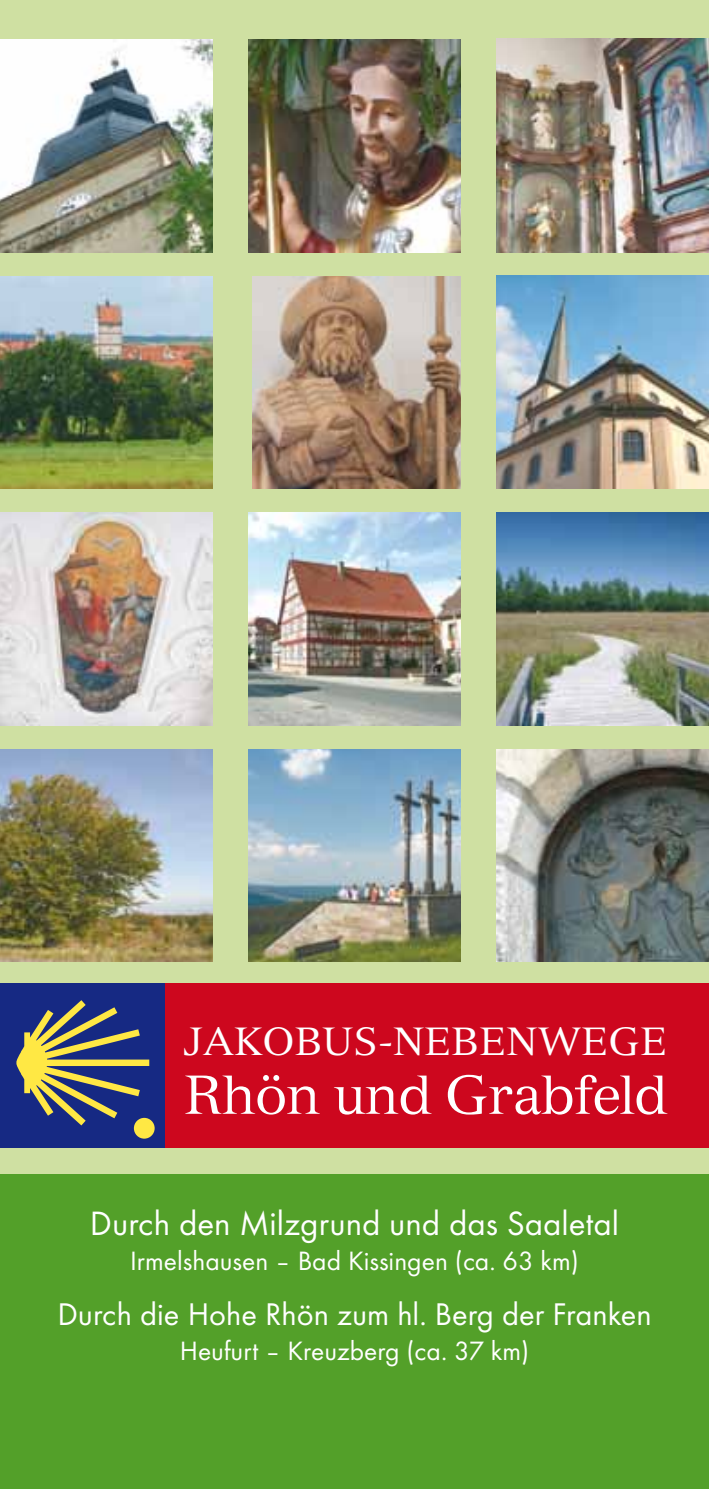
<style>
.page{position:relative;width:709px;height:1489px;background:#fff}
.page>*{position:absolute;margin:0;border:0;box-sizing:border-box;transform-origin:0 0}
.t1{font:53.75px "Versailles";letter-spacing:-.02em;color:#fff}
.t2{font:38.5px "Versailles";color:#fff}
.t3{font:35px "Function";color:#fff}
.t4{font:32.5px "Function";color:#fff}
.t5{font:27.5px "Function";color:#fff}
</style>
<div class="page">
<div style="left:0;top:0;width:709px;height:1488px;background:#cfe0a2"></div>
<div style="left:0;top:1174px;width:709px;height:314px;background:#53a029"></div>
<div style="left:0;top:982px;width:709px;height:165px;background:#cd071e"></div>
<img style="left:0;top:40px;width:213px;height:212px">
<img style="left:252px;top:276px;width:209px;height:212px">
<img style="left:496px;top:512px;width:213px;height:213px">
<img style="left:248px;top:749px;width:213px;height:212px">
<img style="left:248px;top:40px;width:213px;height:212px">
<img style="left:0;top:276px;width:213px;height:212px">
<img style="left:248px;top:512px;width:213px;height:213px">
<img style="left:0;top:512px;width:213px;height:213px">
<img style="left:0;top:749px;width:213px;height:212px">
<img style="left:496px;top:749px;width:213px;height:212px">
<img style="left:496px;top:39px;width:213px;height:213px">
<img style="left:496px;top:276px;width:213px;height:212px">
<div style="left:0;top:982px;width:164px;height:165px;background:#162983"></div>
<svg style="left:16px;top:1000px;width:133px;height:125px"></svg>
<div style="left:134px;top:1117px;width:21px;height:21px;background:#ffe844;border-radius:50%"></div>
<h2 class="t2" style="left:184px;top:1018px;width:485px">JAKOBUS-NEBENWEGE</h2>
<h1 class="t1" style="left:184px;top:1062px;width:485px">Rhön und Grabfeld</h1>
<p class="t3" style="left:90px;top:1203px;width:530px">Durch den Milzgrund und das Saaletal</p>
<p class="t5" style="left:130px;top:1245px;width:450px">Irmelshausen – Bad Kissingen (ca. 63 km)</p>
<p class="t4" style="left:57px;top:1295px;width:596px">Durch die Hohe Rhön zum hl. Berg der Franken</p>
<p class="t5" style="left:180px;top:1335px;width:351px">Heufurt – Kreuzberg (ca. 37 km)</p>
</div>
